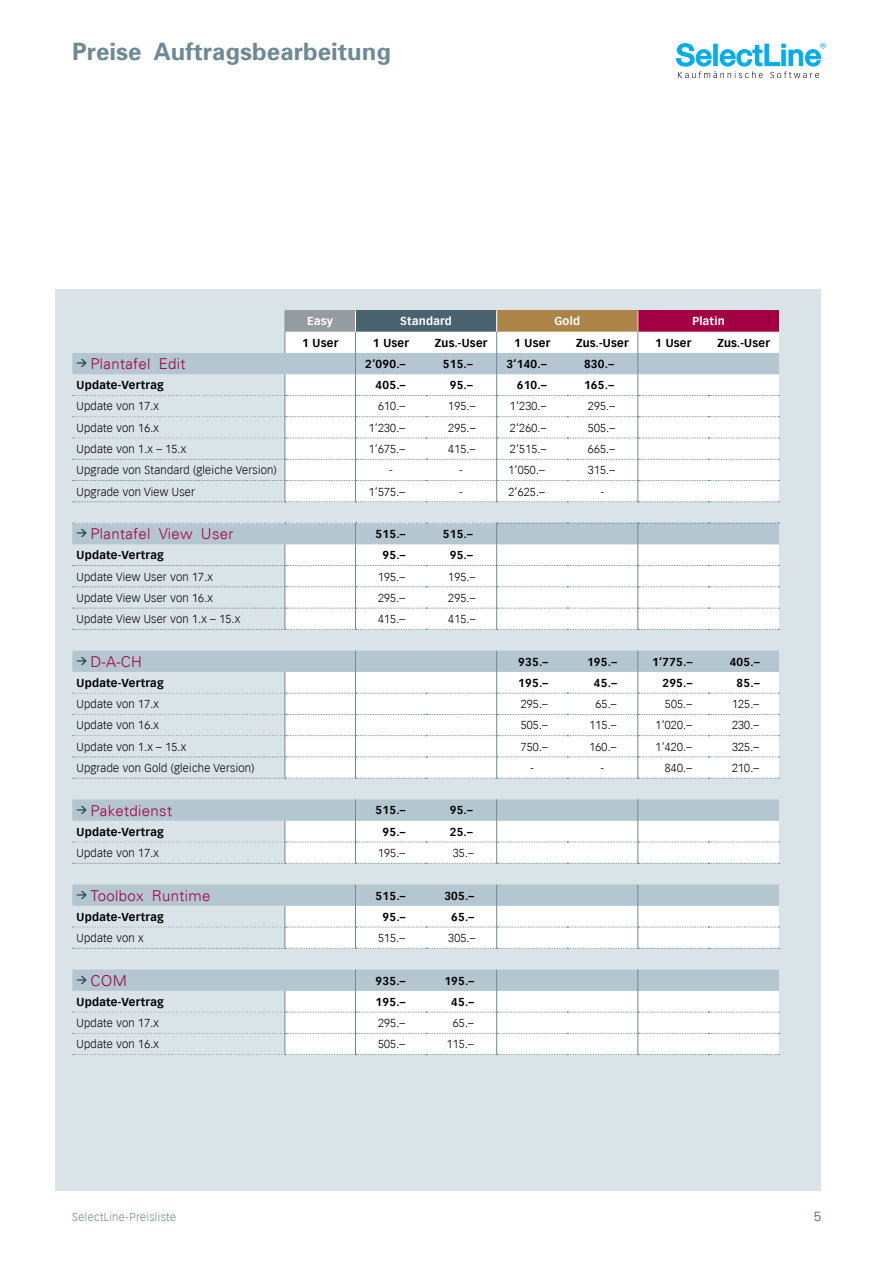
<style>
.page{position:relative;width:893px;height:1263px;background:#fff}
.page>*{position:absolute;margin:0;border:0;box-sizing:border-box;transform-origin:0 0}
.t1{font:700 24px "Univers";color:#6f8996}
.t2{font:300 15px "Univers";letter-spacing:.02em;color:#a30043}
.t3{font:300 13.5px "Univers";color:#49636f}
.t4{font:300 11.25px "Vectora LH";letter-spacing:.02em;color:#000}
.t5{font:700 11.25px "Vectora LH";letter-spacing:.02em;color:#000}
.t6{font:700 11.25px "Vectora LH";letter-spacing:.02em;color:#fff}
.t7{font:300 11.25px "Vectora LH";letter-spacing:.03em;color:#6f8996}
</style>
<div class="page">
<div style="left:55px;top:289px;width:766px;height:902px;background:#dae3e8"></div>
<svg style="left:73px;top:799px;width:707px;height:65px"></svg>
<svg style="left:73px;top:310px;width:707px;height:192px"></svg>
<svg style="left:73px;top:523px;width:707px;height:107px"></svg>
<svg style="left:73px;top:651px;width:707px;height:128px"></svg>
<svg style="left:73px;top:884px;width:707px;height:65px"></svg>
<svg style="left:73px;top:969px;width:707px;height:86px"></svg>
<svg style="left:676px;top:43px;width:150px;height:35px"></svg>
<h1 class="t1" style="left:72px;top:36px;width:320px">Preise Auftragsbearbeitung</h1>
<p class="t6" style="left:307px;top:315px;width:27px">Easy</p>
<p class="t6" style="left:400px;top:315px;width:53px">Standard</p>
<p class="t6" style="left:554px;top:315px;width:27px">Gold</p>
<p class="t6" style="left:692px;top:315px;width:34px">Platin</p>
<p class="t5" style="left:302px;top:336px;width:38px">1 User</p>
<p class="t5" style="left:373px;top:336px;width:38px">1 User</p>
<p class="t5" style="left:435px;top:336px;width:54px">Zus.-User</p>
<p class="t5" style="left:514px;top:336px;width:38px">1 User</p>
<p class="t5" style="left:576px;top:336px;width:54px">Zus.-User</p>
<p class="t5" style="left:655px;top:336px;width:38px">1 User</p>
<p class="t5" style="left:717px;top:336px;width:54px">Zus.-User</p>
<h2 class="t2" style="left:77px;top:355px;width:110px"><sup>&gt;</sup> Plantafel Edit</h2>
<p class="t5" style="left:365px;top:357px;width:42px">2‘090.–</p>
<p class="t5" style="left:443px;top:357px;width:31px">515.–</p>
<p class="t5" style="left:506px;top:357px;width:42px">3‘140.–</p>
<p class="t5" style="left:584px;top:357px;width:31px">830.–</p>
<p class="t5" style="left:77px;top:378px;width:89px">Update-Vertrag</p>
<p class="t5" style="left:376px;top:378px;width:31px">405.–</p>
<p class="t5" style="left:450px;top:378px;width:25px">95.–</p>
<p class="t5" style="left:517px;top:378px;width:31px">610.–</p>
<p class="t5" style="left:584px;top:378px;width:31px">165.–</p>
<p class="t4" style="left:77px;top:400px;width:84px">Update von 17.x</p>
<p class="t4" style="left:378px;top:400px;width:29px">610.–</p>
<p class="t4" style="left:448px;top:400px;width:29px">195.–</p>
<p class="t4" style="left:510px;top:400px;width:38px">1‘230.–</p>
<p class="t4" style="left:588px;top:400px;width:29px">295.–</p>
<p class="t4" style="left:77px;top:421px;width:84px">Update von 16.x</p>
<p class="t4" style="left:369px;top:421px;width:38px">1‘230.–</p>
<p class="t4" style="left:448px;top:421px;width:29px">295.–</p>
<p class="t4" style="left:510px;top:421px;width:38px">2‘260.–</p>
<p class="t4" style="left:588px;top:421px;width:29px">505.–</p>
<p class="t4" style="left:77px;top:442px;width:111px">Update von 1.x – 15.x</p>
<p class="t4" style="left:369px;top:442px;width:38px">1‘675.–</p>
<p class="t4" style="left:448px;top:442px;width:29px">415.–</p>
<p class="t4" style="left:510px;top:442px;width:38px">2‘515.–</p>
<p class="t4" style="left:588px;top:442px;width:29px">665.–</p>
<p class="t4" style="left:77px;top:464px;width:202px">Upgrade von Standard (gleiche Version)</p>
<p class="t4" style="left:389px;top:464px;width:4px">-</p>
<p class="t4" style="left:508px;top:464px;width:38px">1‘050.–</p>
<p class="t4" style="left:588px;top:464px;width:29px">315.–</p>
<p class="t4" style="left:77px;top:485px;width:120px">Upgrade von View User</p>
<p class="t4" style="left:369px;top:485px;width:38px">1‘575.–</p>
<p class="t4" style="left:459px;top:485px;width:4px">-</p>
<p class="t4" style="left:508px;top:485px;width:38px">2‘625.–</p>
<p class="t4" style="left:600px;top:485px;width:4px">-</p>
<h2 class="t2" style="left:77px;top:525px;width:159px"><sup>&gt;</sup> Plantafel View User</h2>
<p class="t5" style="left:376px;top:527px;width:31px">515.–</p>
<p class="t5" style="left:443px;top:527px;width:31px">515.–</p>
<p class="t5" style="left:77px;top:548px;width:89px">Update-Vertrag</p>
<p class="t5" style="left:383px;top:548px;width:25px">95.–</p>
<p class="t5" style="left:450px;top:548px;width:25px">95.–</p>
<p class="t4" style="left:77px;top:570px;width:138px">Update View User von 17.x</p>
<p class="t4" style="left:378px;top:570px;width:29px">195.–</p>
<p class="t4" style="left:448px;top:570px;width:29px">195.–</p>
<p class="t4" style="left:77px;top:591px;width:138px">Update View User von 16.x</p>
<p class="t4" style="left:378px;top:591px;width:29px">295.–</p>
<p class="t4" style="left:448px;top:591px;width:29px">295.–</p>
<p class="t4" style="left:77px;top:613px;width:165px">Update View User von 1.x – 15.x</p>
<p class="t4" style="left:378px;top:613px;width:29px">415.–</p>
<p class="t4" style="left:448px;top:613px;width:29px">415.–</p>
<h2 class="t2" style="left:77px;top:652px;width:67px"><sup>&gt;</sup> D-A-CH</h2>
<p class="t5" style="left:518px;top:655px;width:31px">935.–</p>
<p class="t5" style="left:587px;top:655px;width:31px">195.–</p>
<p class="t5" style="left:652px;top:655px;width:42px">1‘775.–</p>
<p class="t5" style="left:730px;top:655px;width:31px">405.–</p>
<p class="t5" style="left:77px;top:676px;width:89px">Update-Vertrag</p>
<p class="t5" style="left:518px;top:676px;width:31px">195.–</p>
<p class="t5" style="left:594px;top:676px;width:25px">45.–</p>
<p class="t5" style="left:662px;top:676px;width:31px">295.–</p>
<p class="t5" style="left:737px;top:676px;width:25px">85.–</p>
<p class="t4" style="left:77px;top:698px;width:84px">Update von 17.x</p>
<p class="t4" style="left:521px;top:698px;width:29px">295.–</p>
<p class="t4" style="left:595px;top:698px;width:22px">65.–</p>
<p class="t4" style="left:665px;top:698px;width:29px">505.–</p>
<p class="t4" style="left:732px;top:698px;width:29px">125.–</p>
<p class="t4" style="left:77px;top:719px;width:84px">Update von 16.x</p>
<p class="t4" style="left:521px;top:719px;width:29px">505.–</p>
<p class="t4" style="left:589px;top:719px;width:29px">115.–</p>
<p class="t4" style="left:656px;top:719px;width:38px">1‘020.–</p>
<p class="t4" style="left:732px;top:719px;width:29px">230.–</p>
<p class="t4" style="left:76px;top:740px;width:111px">Update von 1.x – 15.x</p>
<p class="t4" style="left:521px;top:740px;width:29px">750.–</p>
<p class="t4" style="left:589px;top:740px;width:29px">160.–</p>
<p class="t4" style="left:656px;top:740px;width:38px">1‘420.–</p>
<p class="t4" style="left:732px;top:740px;width:29px">325.–</p>
<p class="t4" style="left:76px;top:761px;width:179px">Upgrade von Gold (gleiche Version)</p>
<p class="t4" style="left:530px;top:761px;width:4px">-</p>
<p class="t4" style="left:665px;top:761px;width:29px">840.–</p>
<p class="t4" style="left:732px;top:761px;width:29px">210.–</p>
<h2 class="t2" style="left:77px;top:801px;width:97px"><sup>&gt;</sup> Paketdienst</h2>
<p class="t5" style="left:376px;top:804px;width:31px">515.–</p>
<p class="t5" style="left:450px;top:804px;width:25px">95.–</p>
<p class="t5" style="left:77px;top:825px;width:89px">Update-Vertrag</p>
<p class="t5" style="left:383px;top:825px;width:25px">95.–</p>
<p class="t5" style="left:450px;top:825px;width:25px">25.–</p>
<p class="t4" style="left:77px;top:846px;width:84px">Update von 17.x</p>
<p class="t4" style="left:378px;top:846px;width:29px">195.–</p>
<p class="t4" style="left:453px;top:846px;width:22px">35.–</p>
<h2 class="t2" style="left:77px;top:886px;width:135px"><sup>&gt;</sup> Toolbox Runtime</h2>
<p class="t5" style="left:376px;top:889px;width:31px">515.–</p>
<p class="t5" style="left:444px;top:889px;width:31px">305.–</p>
<p class="t5" style="left:77px;top:910px;width:89px">Update-Vertrag</p>
<p class="t5" style="left:383px;top:910px;width:25px">95.–</p>
<p class="t5" style="left:451px;top:910px;width:25px">65.–</p>
<p class="t4" style="left:77px;top:931px;width:69px">Update von x</p>
<p class="t4" style="left:378px;top:931px;width:29px">515.–</p>
<p class="t4" style="left:448px;top:931px;width:29px">305.–</p>
<h2 class="t2" style="left:77px;top:971px;width:52px"><sup>&gt;</sup> COM</h2>
<p class="t5" style="left:376px;top:974px;width:31px">935.–</p>
<p class="t5" style="left:444px;top:974px;width:31px">195.–</p>
<p class="t5" style="left:77px;top:995px;width:89px">Update-Vertrag</p>
<p class="t5" style="left:376px;top:995px;width:31px">195.–</p>
<p class="t5" style="left:451px;top:995px;width:25px">45.–</p>
<p class="t4" style="left:77px;top:1016px;width:84px">Update von 17.x</p>
<p class="t4" style="left:378px;top:1016px;width:29px">295.–</p>
<p class="t4" style="left:453px;top:1016px;width:22px">65.–</p>
<p class="t4" style="left:77px;top:1038px;width:84px">Update von 16.x</p>
<p class="t4" style="left:378px;top:1038px;width:29px">505.–</p>
<p class="t4" style="left:447px;top:1038px;width:29px">115.–</p>
<p class="t7" style="left:72px;top:1210px;width:105px">SelectLine-Preisliste</p>
<p class="t3" style="left:814px;top:1208px;width:9px">5</p>
</div>
